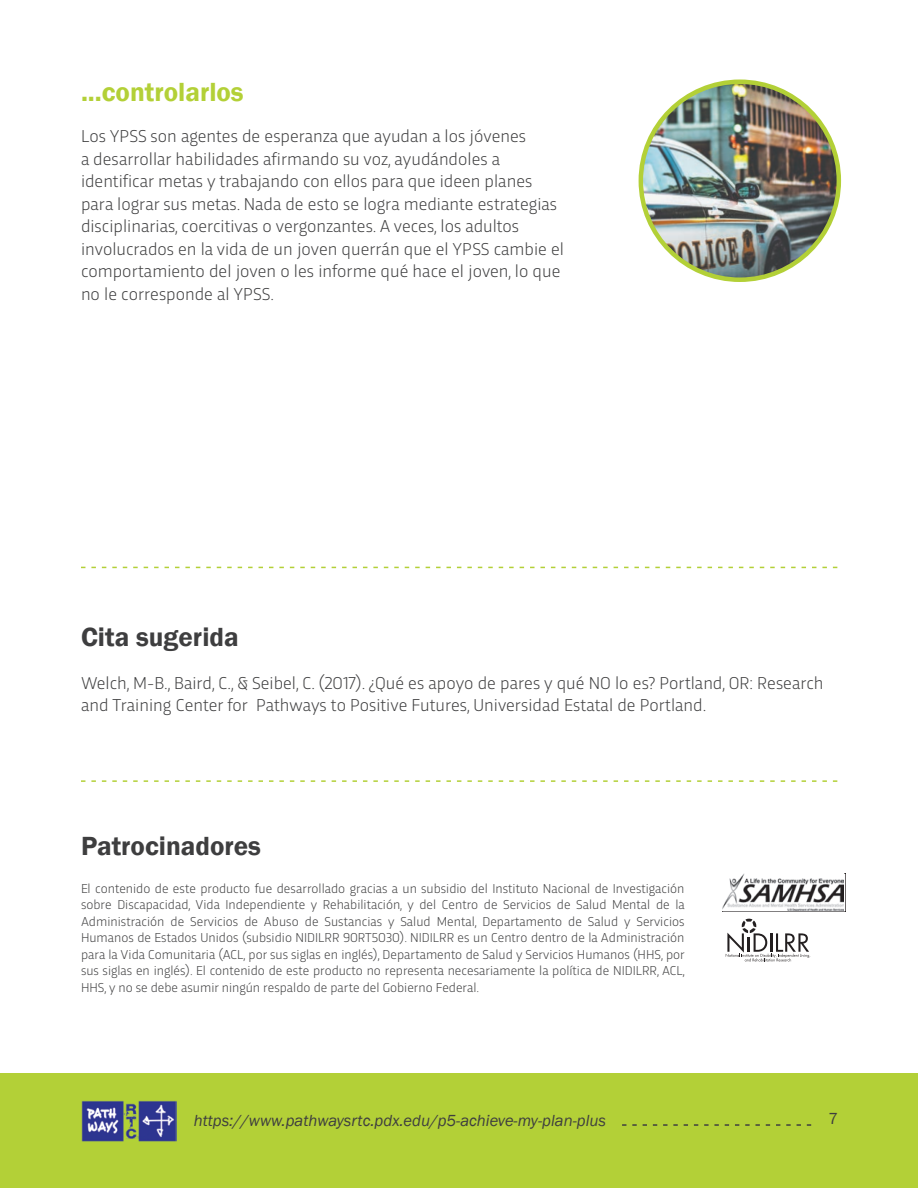
<style>
.page{position:relative;width:918px;height:1188px;background:#fff}
.page>*{position:absolute;margin:0;border:0;box-sizing:border-box;transform-origin:0 0}
.t1{font:600 27px "Franklin Gothic";color:#3e3e3f}
.t2{font:600 27px "Franklin Gothic";color:#b3d037}
.t3{font:300 18px/22.5px "Trasandina";color:#3e3e3f}
.t4{font:italic 16.5px "Franklin Gothic";color:#3e3e3f}
.t5{font:16.5px "Franklin Gothic";color:#3e3e3f}
.t6{font:300 13.5px/16.5px "Trasandina";color:#3e3e3f;text-align:justify}
</style>
<div class="page">
<div style="left:0;top:1073px;width:918px;height:115px;background:#b3d037"></div>
<svg style="left:622px;top:1124px;width:189px;height:2px"></svg>
<img style="left:81px;top:1101px;width:95px;height:40px">
<img style="left:641px;top:82px;width:198px;height:198px;border-radius:99px">
<div style="left:639px;top:80px;width:202px;height:202px;border:4px solid #b3d037;border-radius:50%"></div>
<svg style="left:81px;top:780px;width:756px;height:2px"></svg>
<svg style="left:81px;top:567px;width:756px;height:1px"></svg>
<svg style="left:726px;top:918px;width:85px;height:43px"></svg>
<svg style="left:722px;top:879px;width:122px;height:32px"></svg>
<img style="left:723px;top:874px;width:120px;height:36px">
<p class="t2" style="left:81px;top:75px;width:164px">...controlarlos</p>
<p class="t3" style="left:81px;top:124px;width:484px">Los YPSS son agentes de esperanza que ayudan a los jóvenes<br>a desarrollar habilidades afirmando su voz, ayudándoles a identificar metas y trabajando con ellos para que ideen planes para lograr sus metas. Nada de esto se logra mediante estrategias disciplinarias, coercitivas o vergonzantes. A veces, los adultos involucrados en la vida de un joven querrán que el YPSS cambie el comportamiento del joven o les informe qué hace el joven, lo que no le corresponde al YPSS.</p>
<p class="t1" style="left:81px;top:620px;width:159px">Cita sugerida</p>
<p class="t3" style="left:81px;top:671px;width:744px;line-height:21.6px">Welch, M-B., Baird, C., &amp; Seibel, C. (2017). ¿Qué es apoyo de pares y qué NO lo es? Portland, OR: Research and Training Center for Pathways to Positive Futures, Universidad Estatal de Portland.</p>
<p class="t1" style="left:81px;top:829px;width:182px">Patrocinadores</p>
<p class="t6" style="left:81px;top:879px;width:606px">El contenido de este producto fue desarrollado gracias a un subsidio del Instituto Nacional de Investigación sobre Discapacidad, Vida Independiente y Rehabilitación, y del Centro de Servicios de Salud Mental de la Administración de Servicios de Abuso de Sustancias y Salud Mental, Departamento de Salud y Servicios Humanos de Estados Unidos (subsidio NIDILRR 90RT5030). NIDILRR es un Centro dentro de la Administración para la Vida Comunitaria (ACL, por sus siglas en inglés), Departamento de Salud y Servicios Humanos (HHS, por sus siglas en inglés). El contenido de este producto no representa necesariamente la política de NIDILRR, ACL, HHS, y no se debe asumir ningún respaldo de parte del Gobierno Federal.</p>
<p class="t4" style="left:194px;top:1110px;width:414px">https://www.pathwaysrtc.pdx.edu/p5-achieve-my-plan-plus</p>
<p class="t5" style="left:828px;top:1109px;width:11px">7</p>
</div>
